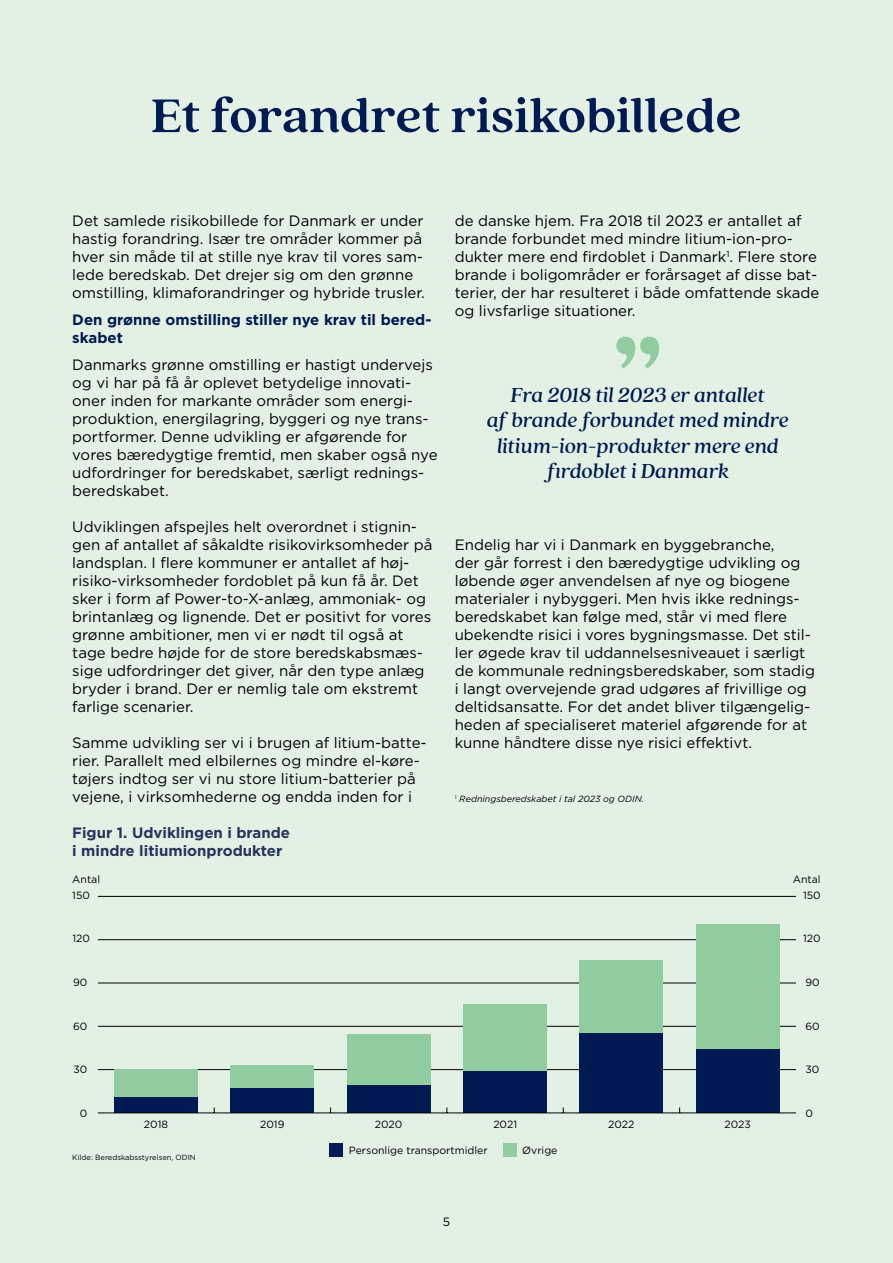
<style>
.page{position:relative;width:893px;height:1263px;background:#e3f1e4}
.page>*{position:absolute;margin:0;border:0;box-sizing:border-box;transform-origin:0 0}
.t1{font:700 127.5px "Quincy CFF&P";color:#90cca0}
.t2{font:700 52.5px "Quincy CFF&P";letter-spacing:-.005em;color:#001a53}
.t3{font:italic 500 22.5px/25.5px "Quincy CFF&P";letter-spacing:-.005em;color:#001a53;text-align:center}
.t4{font:15px/18px "Gotham";color:#000}
.t5{font:700 15px/18px "Gotham";color:#26355d}
.t6{font:700 15px/18px "Gotham";color:#001a53}
.t7{font:12px "Gotham";color:#000}
.t8{font:10.5px "Gotham";color:#000}
.t9{font:italic 9px "Gotham";color:#000}
.t10{font:7.5px "Gotham";color:#000}
</style>
<div class="page">
<hr style="left:98px;top:1069px;width:698px;height:1px;background:#000">
<hr style="left:98px;top:1026px;width:698px;height:1px;background:#000">
<hr style="left:98px;top:983px;width:698px;height:1px;background:#000">
<hr style="left:98px;top:939px;width:698px;height:1px;background:#000">
<hr style="left:98px;top:896px;width:698px;height:1px;background:#000">
<div style="left:114px;top:1069px;width:84px;height:28px;background:#90cca0"></div>
<div style="left:230px;top:1065px;width:84px;height:23px;background:#90cca0"></div>
<div style="left:347px;top:1033px;width:84px;height:52px;background:#90cca0"></div>
<div style="left:463px;top:1005px;width:84px;height:66px;background:#90cca0"></div>
<div style="left:580px;top:960px;width:83px;height:73px;background:#90cca0"></div>
<div style="left:696px;top:924px;width:84px;height:125px;background:#90cca0"></div>
<div style="left:114px;top:1097px;width:84px;height:16px;background:#001a53"></div>
<div style="left:230px;top:1088px;width:84px;height:25px;background:#001a53"></div>
<div style="left:347px;top:1085px;width:84px;height:28px;background:#001a53"></div>
<div style="left:463px;top:1071px;width:84px;height:42px;background:#001a53"></div>
<div style="left:580px;top:1033px;width:83px;height:80px;background:#001a53"></div>
<div style="left:696px;top:1049px;width:84px;height:64px;background:#001a53"></div>
<hr style="left:98px;top:1113px;width:698px;height:1px;background:#000">
<div style="left:329px;top:1144px;width:13px;height:13px;background:#001a53"></div>
<div style="left:503px;top:1144px;width:13px;height:13px;background:#90cca0"></div>
<h2 class="t2" style="left:151px;top:84px;width:593px">Et forandret risikobillede</h2>
<p class="t4" style="left:72px;top:211px;width:354px">Det samlede risikobillede for Danmark er under hastig forandring. Især tre områder kommer på hver sin måde til at stille nye krav til vores sam&shy;lede beredskab. Det drejer sig om den grønne omstilling, klimaforandringer og hybride trusler.</p>
<p class="t6" style="left:72px;top:310px;width:361px">Den grønne omstilling stiller nye krav til bered&shy;skabet</p>
<p class="t4" style="left:72px;top:355px;width:367px">Danmarks grønne omstilling er hastigt undervejs og vi har på få år oplevet betydelige innovati&shy;oner inden for markante områder som energi&shy;produktion, energilagring, byggeri og nye trans&shy;portformer. Denne udvikling er afgørende for vores bæredygtige fremtid, men skaber også nye udfordringer for beredskabet, særligt rednings&shy;beredskabet.</p>
<p class="t4" style="left:72px;top:517px;width:362px">Udviklingen afspejles helt overordnet i stignin&shy;gen af antallet af såkaldte risikovirksomheder på landsplan. I flere kommuner er antallet af høj&shy;risiko-virksomheder fordoblet på kun få år. Det sker i form af Power-to-X-anlæg, ammoniak- og brintanlæg og lignende. Det er positivt for vores grønne ambitioner, men vi er nødt til også at tage bedre højde for de store beredskabsmæs&shy;sige udfordringer det giver, når den type anlæg bryder i brand. Der er nemlig tale om ekstremt farlige scenarier.</p>
<p class="t4" style="left:72px;top:733px;width:356px">Samme udvikling ser vi i brugen af litium-batte&shy;rier. Parallelt med elbilernes og mindre el-køre&shy;tøjers indtog ser vi nu store litium-batterier på vejene, i virksomhederne og endda inden for i</p>
<p class="t4" style="left:455px;top:211px;width:366px">de danske hjem. Fra 2018 til 2023 er antallet af brande forbundet med mindre litium-ion-pro&shy;dukter mere end firdoblet i Danmark<sup>1</sup>. Flere store brande i boligområder er forårsaget af disse bat&shy;terier, der har resulteret i både omfattende skade og livsfarlige situationer.</p>
<h1 class="t1" style="left:612px;top:302px;width:52px">”</h1>
<h3 class="t3" style="left:487px;top:382px;width:303px">Fra 2018 til 2023 er antallet<br>af brande forbundet med mindre litium-ion-produkter mere end firdoblet i Danmark</h3>
<p class="t4" style="left:455px;top:535px;width:362px">Endelig har vi i Danmark en byggebranche,<br>der går forrest i den bæredygtige udvikling og løbende øger anvendelsen af nye og biogene materialer i nybyggeri. Men hvis ikke rednings&shy;beredskabet kan følge med, står vi med flere ubekendte risici i vores bygningsmasse. Det stil&shy;ler øgede krav til uddannelsesniveauet i særligt de kommunale redningsberedskaber, som stadig i langt overvejende grad udgøres af frivillige og deltidsansatte. For det andet bliver tilgængelig&shy;heden af specialiseret materiel afgørende for at kunne håndtere disse nye risici effektivt.</p>
<p class="t9" style="left:455px;top:793px;width:191px"><sup>1</sup> Redningsberedskabet i tal 2023 og ODIN.</p>
<p class="t5" style="left:72px;top:823px;width:219px">Figur 1. Udviklingen i brande i mindre litiumionprodukter</p>
<p class="t8" style="left:72px;top:888px;width:19px">150</p>
<p class="t8" style="left:803px;top:888px;width:19px">150</p>
<p class="t8" style="left:72px;top:872px;width:29px">Antal</p>
<p class="t8" style="left:793px;top:872px;width:29px">Antal</p>
<p class="t8" style="left:72px;top:932px;width:19px">120</p>
<p class="t8" style="left:803px;top:932px;width:19px">120</p>
<p class="t8" style="left:73px;top:975px;width:16px">90</p>
<p class="t8" style="left:805px;top:975px;width:16px">90</p>
<p class="t8" style="left:73px;top:1019px;width:16px">60</p>
<p class="t8" style="left:805px;top:1019px;width:16px">60</p>
<p class="t8" style="left:73px;top:1063px;width:15px">30</p>
<p class="t8" style="left:805px;top:1063px;width:15px">30</p>
<p class="t8" style="left:80px;top:1106px;width:9px">0</p>
<p class="t8" style="left:805px;top:1106px;width:9px">0</p>
<p class="t8" style="left:349px;top:1144px;width:140px">Personlige transportmidler</p>
<p class="t8" style="left:522px;top:1144px;width:37px">Øvrige</p>
<p class="t8" style="left:144px;top:1117px;width:26px">2018</p>
<p class="t8" style="left:260px;top:1117px;width:26px">2019</p>
<p class="t8" style="left:375px;top:1117px;width:29px">2020</p>
<p class="t8" style="left:493px;top:1117px;width:25px">2021</p>
<p class="t8" style="left:608px;top:1117px;width:28px">2022</p>
<p class="t8" style="left:724px;top:1117px;width:28px">2023</p>
<p class="t10" style="left:72px;top:1152px;width:125px">Kilde: Beredskabsstyrelsen, ODIN</p>
<p class="t7" style="left:443px;top:1214px;width:9px">5</p>
</div>
